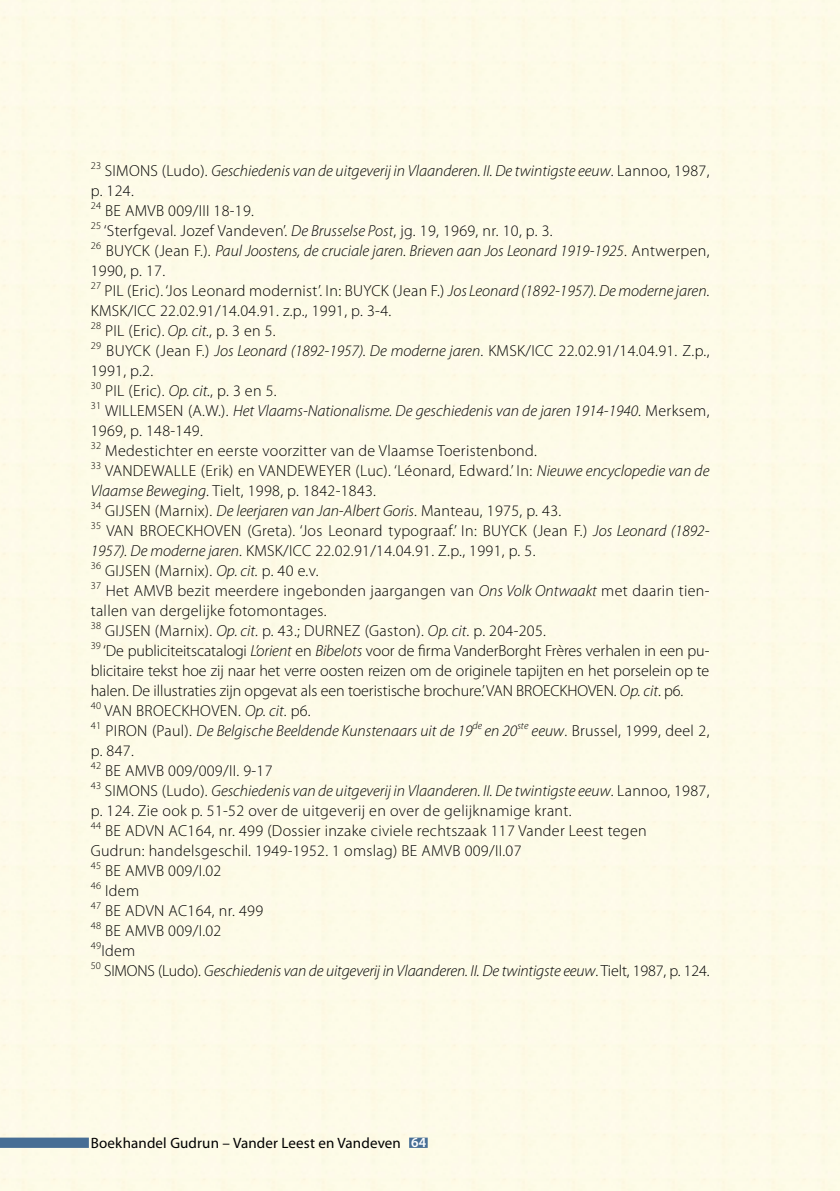
<style>
.page{position:relative;width:840px;height:1191px;background:#fff}
.page>*{position:absolute;margin:0;border:0;box-sizing:border-box;transform-origin:0 0}
.t1{font:300 16px/20px "Myriad Pro";letter-spacing:.02em;color:#000}
.t2{font:italic 300 16px/20px "Myriad Pro";color:#000}
.t3{font:15px "Myriad Pro";letter-spacing:.01em;color:#000}
.t4{font:300 10.4px "Myriad Pro";letter-spacing:.02em;color:#000}
.t5{font:italic 300 10.4px "Myriad Pro";color:#000}
.s1{font-style:normal}
.s2{font-style:italic}
.s3{font-weight:600;font-size:14px;color:#fff}
</style>
<div class="page">
<div style="left:0;top:0;width:839px;height:1191px;background:#fefbe8"></div>
<div style="left:409px;top:1137px;width:18px;height:10px;background:#476e95"></div>
<div style="left:0;top:1137px;width:89px;height:10px;background:#476e95"></div>
<p class="t4" style="left:91px;top:159px;width:12px">23</p>
<p class="t2" style="left:91px;top:160px;width:619px;text-indent:14px"><span class="s1">SIMONS (Ludo).</span> Geschiedenis van de uitgeverij in Vlaanderen. II. De twintigste eeuw<span class="s1">. Lannoo, 1987, p. 124.</span></p>
<p class="t4" style="left:91px;top:199px;width:12px">24</p>
<p class="t1" style="left:105px;top:200px;width:150px">BE AMVB 009/III 18-19.</p>
<p class="t4" style="left:91px;top:219px;width:12px">25</p>
<p class="t1" style="left:104px;top:220px;width:450px">‘Sterfgeval. Jozef Vandeven’. <span class="s2">De Brusselse Post</span>, jg. 19, 1969, nr. 10, p. 3.</p>
<p class="t4" style="left:91px;top:239px;width:12px">26</p>
<p class="t2" style="left:91px;top:240px;width:619px;text-indent:15px"><span class="s1">BUYCK (Jean F.).</span> Paul Joostens, de cruciale jaren. Brieven aan Jos Leonard 1919-1925<span class="s1">. Antwerpen,<br>1990, p. 17.</span></p>
<p class="t4" style="left:91px;top:279px;width:12px">27</p>
<p class="t1" style="left:91px;top:280px;width:619px;text-indent:14px">PIL (Eric). ‘Jos Leonard modernist’. In: BUYCK (Jean F.) <span class="s2">Jos Leonard (1892-1957). De moderne jaren</span>.<br>KMSK/ICC 22.02.91/14.04.91. z.p., 1991, p. 3-4.</p>
<p class="t4" style="left:91px;top:319px;width:12px">28</p>
<p class="t1" style="left:105px;top:320px;width:172px">PIL (Eric). <span class="s2">Op. cit.</span>, p. 3 en 5.</p>
<p class="t4" style="left:91px;top:339px;width:12px">29</p>
<p class="t1" style="left:91px;top:340px;width:619px;text-indent:15px">BUYCK (Jean F.) <span class="s2">Jos Leonard (1892-1957). De moderne jaren</span>. KMSK/ICC 22.02.91/14.04.91. Z.p.,<br>1991, p.2.</p>
<p class="t4" style="left:91px;top:379px;width:12px">30</p>
<p class="t1" style="left:105px;top:380px;width:173px">PIL (Eric). <span class="s2">Op. cit.</span>, p. 3 en 5.</p>
<p class="t4" style="left:91px;top:399px;width:12px">31</p>
<p class="t2" style="left:91px;top:400px;width:619px;text-indent:14px"><span class="s1">WILLEMSEN (A.W.).</span> Het Vlaams-Nationalisme. De geschiedenis van de jaren 1914-1940<span class="s1">. Merksem,<br>1969, p. 148-149.</span></p>
<p class="t4" style="left:91px;top:439px;width:12px">32</p>
<p class="t1" style="left:105px;top:440px;width:433px">Medestichter en eerste voorzitter van de Vlaamse Toeristenbond.</p>
<p class="t4" style="left:91px;top:459px;width:12px">33</p>
<p class="t1" style="left:91px;top:460px;width:619px;text-indent:14px">VANDEWALLE (Erik) en VANDEWEYER (Luc). ‘Léonard, Edward.’ In: <span class="s2">Nieuwe encyclopedie van de<br>Vlaamse Beweging</span>. Tielt, 1998, p. 1842-1843.</p>
<p class="t4" style="left:91px;top:499px;width:12px">34</p>
<p class="t1" style="left:105px;top:500px;width:457px">GIJSEN (Marnix). <span class="s2">De leerjaren van Jan-Albert Goris</span>. Manteau, 1975, p. 43.</p>
<p class="t4" style="left:91px;top:519px;width:12px">35</p>
<p class="t1" style="left:91px;top:520px;width:619px;text-indent:16px">VAN BROECKHOVEN (Greta). ‘Jos Leonard typograaf.’ In: BUYCK (Jean F.) <span class="s2">Jos Leonard (1892-<br>1957). De moderne jaren</span>. KMSK/ICC 22.02.91/14.04.91. Z.p., 1991, p. 5.</p>
<p class="t4" style="left:91px;top:559px;width:12px">36</p>
<p class="t1" style="left:105px;top:560px;width:215px">GIJSEN (Marnix). <span class="s2">Op. cit.</span> p. 40 e.v.</p>
<p class="t4" style="left:91px;top:579px;width:12px">37</p>
<p class="t1" style="left:91px;top:580px;width:619px;text-indent:15px">Het AMVB bezit meerdere ingebonden jaargangen van <span class="s2">Ons Volk Ontwaakt</span> met daarin tien&shy;tallen van dergelijke fotomontages.</p>
<p class="t4" style="left:91px;top:619px;width:12px">38</p>
<p class="t1" style="left:105px;top:620px;width:442px">GIJSEN (Marnix). <span class="s2">Op. cit</span>. p. 43.; DURNEZ (Gaston). <span class="s2">Op. cit</span>. p. 204-205.</p>
<p class="t4" style="left:91px;top:639px;width:12px">39</p>
<p class="t1" style="left:91px;top:640px;width:619px;text-align:justify;text-indent:12px">‘De publiciteitscatalogi <span class="s2">L’orient</span> en <span class="s2">Bibelots</span> voor de firma VanderBorght Frères verhalen in een pu&shy;blicitaire tekst hoe zij naar het verre oosten reizen om de originele tapijten en het porselein op te halen. De illustraties zijn opgevat als een toeristische brochure.’ VAN BROECKHOVEN. <span class="s2">Op. cit</span>. p6.</p>
<p class="t4" style="left:91px;top:699px;width:12px">40</p>
<p class="t1" style="left:105px;top:700px;width:207px">VAN BROECKHOVEN. <span class="s2">Op. cit</span>. p6.</p>
<p class="t4" style="left:91px;top:719px;width:12px">41</p>
<p class="t2" style="left:105px;top:720px;width:368px"><span class="s1">PIRON (Paul).</span> De Belgische Beeldende Kunstenaars uit de 19</p>
<p class="t5" style="left:472px;top:719px;width:11px">de</p>
<p class="t2" style="left:484px;top:720px;width:35px">en 20</p>
<p class="t5" style="left:517px;top:719px;width:13px">ste</p>
<p class="t1" style="left:531px;top:720px;width:179px"><span class="s2">eeuw</span>. Brussel, 1999, deel 2,</p>
<p class="t1" style="left:91px;top:740px;width:44px">p. 847.</p>
<p class="t4" style="left:91px;top:759px;width:12px">42</p>
<p class="t1" style="left:105px;top:760px;width:169px">BE AMVB 009/009/II. 9-17</p>
<p class="t4" style="left:91px;top:779px;width:12px">43</p>
<p class="t1" style="left:91px;top:780px;width:619px;text-indent:14px">SIMONS (Ludo). <span class="s2">Geschiedenis van de uitgeverij in Vlaanderen. II. De twintigste eeuw</span>. Lannoo, 1987, p. 124. Zie ook p. 51-52 over de uitgeverij en over de gelijknamige krant.</p>
<p class="t4" style="left:91px;top:819px;width:12px">44</p>
<p class="t1" style="left:91px;top:820px;width:557px;text-indent:14px">BE ADVN AC164, nr. 499 (Dossier inzake civiele rechtszaak 117 Vander Leest tegen<br>Gudrun: handelsgeschil. 1949-1952. 1 omslag) BE AMVB 009/II.07</p>
<p class="t4" style="left:91px;top:859px;width:12px">45</p>
<p class="t1" style="left:105px;top:860px;width:118px">BE AMVB 009/I.02</p>
<p class="t4" style="left:91px;top:879px;width:12px">46</p>
<p class="t1" style="left:105px;top:880px;width:35px">Idem</p>
<p class="t4" style="left:91px;top:899px;width:12px">47</p>
<p class="t1" style="left:91px;top:900px;width:619px;text-indent:14px">BE ADVN AC164, nr. 499<br><sup>48</sup> BE AMVB 009/I.02<br><sup>49</sup>Idem<br><sup>50</sup> SIMONS (Ludo). <span class="s2">Geschiedenis van de uitgeverij in Vlaanderen. II. De twintigste eeuw</span>. Tielt, 1987, p. 124.</p>
<p class="t3" style="left:91px;top:1133px;width:337px">Boekhandel Gudrun – Vander Leest en Vandeven <span class="s3">64</span></p>
</div>
